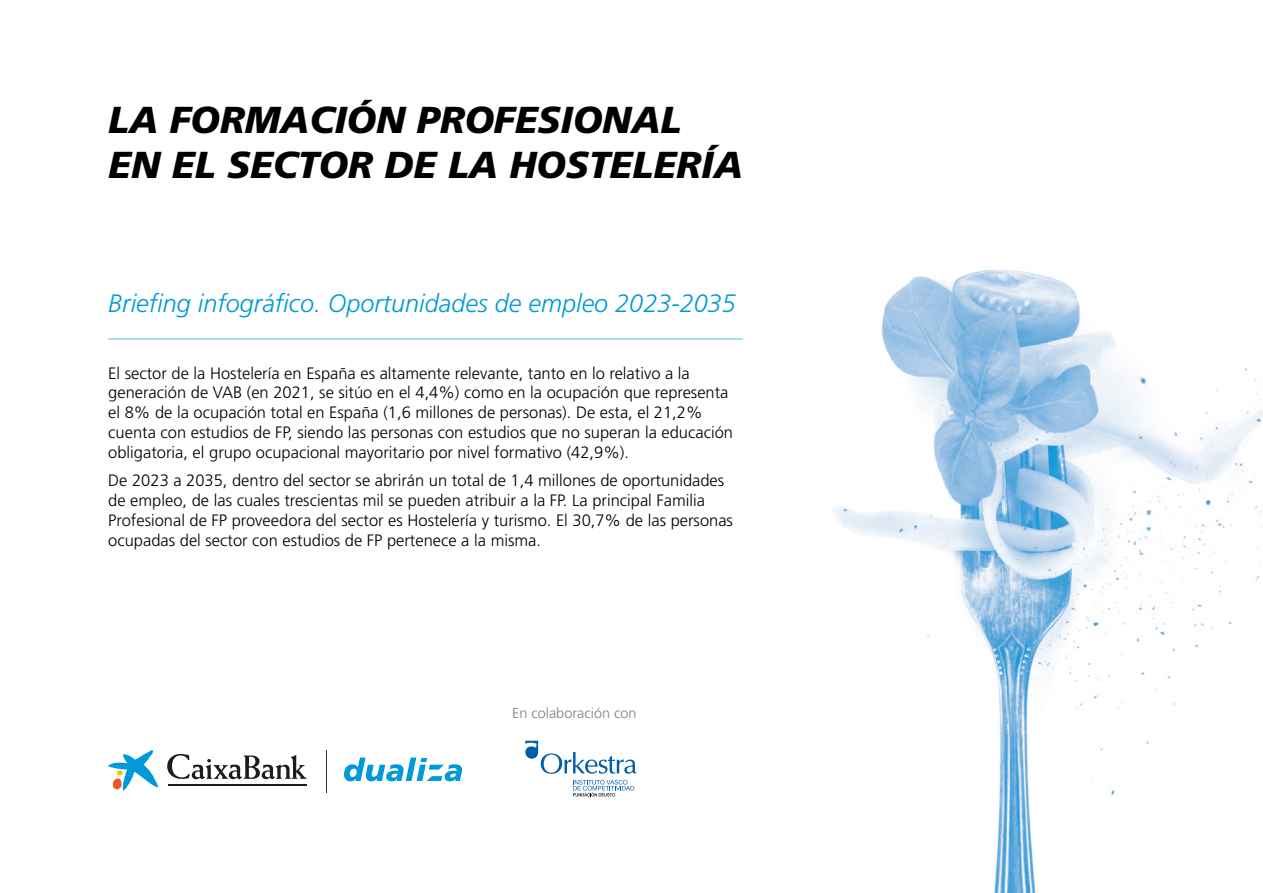
<style>
.page{position:relative;width:1263px;height:893px;background:#fff}
.page>*{position:absolute;margin:0;border:0;box-sizing:border-box;transform-origin:0 0}
.Título_principal{font:italic 900 37.5px "Frutiger LT Std";color:#000}
.t1{font:italic 300 25.2px "Frutiger LT Std";color:#009ad8}
.Cuerpo_texto_portada{font:300 16.5px/19.8px "Frutiger LT Std";color:#000}
.t2{font:300 14.4px "Frutiger LT Std";color:#808080}
</style>
<div class="page">
<hr style="left:108px;top:339px;width:635px;height:1px;background:#4abdf0">
<svg style="left:108px;top:750px;width:50px;height:40px"></svg>
<svg style="left:167px;top:754px;width:140px;height:25px"></svg>
<hr style="left:168px;top:785px;width:139px;height:1px;background:#1c1c1c">
<hr style="left:326px;top:750px;width:1px;height:43px;background:#333833">
<svg style="left:344px;top:757px;width:118px;height:24px"></svg>
<svg style="left:573px;top:780px;width:61px;height:16px"></svg>
<svg style="left:525px;top:741px;width:111px;height:33px"></svg>
<img style="left:834px;top:269px;width:429px;height:624px">
<p class="Título_principal" style="left:108px;top:98px;width:575px">LA FORMACIÓN PROFESIONAL</p>
<p class="Título_principal" style="left:108px;top:143px;width:636px">EN EL SECTOR DE LA HOSTELERÍA</p>
<p class="t1" style="left:108px;top:289px;width:629px">Briefing infográfico. Oportunidades de empleo 2023-2035</p>
<p class="Cuerpo_texto_portada" style="left:108px;top:363px;width:626px">El sector de la Hostelería en España es altamente relevante, tanto en lo relativo a la generación de VAB (en 2021, se sitúo en el 4,4%) como en la ocupación que representa el 8% de la ocupación total en España (1,6 millones de personas). De esta, el 21,2% cuenta con estudios de FP, siendo las personas con estudios que no superan la educación obligatoria, el grupo ocupacional mayoritario por nivel formativo (42,9%).</p>
<p class="Cuerpo_texto_portada" style="left:108px;top:471px;width:626px">De 2023 a 2035, dentro del sector se abrirán un total de 1,4 millones de oportunidades de empleo, de las cuales trescientas mil se pueden atribuir a la FP. La principal Familia Profesional de FP proveedora del sector es Hostelería y turismo. El 30,7% de las personas ocupadas del sector con estudios de FP pertenece a la misma.</p>
<p class="t2" style="left:512px;top:705px;width:126px">En colaboración con</p>
</div>
